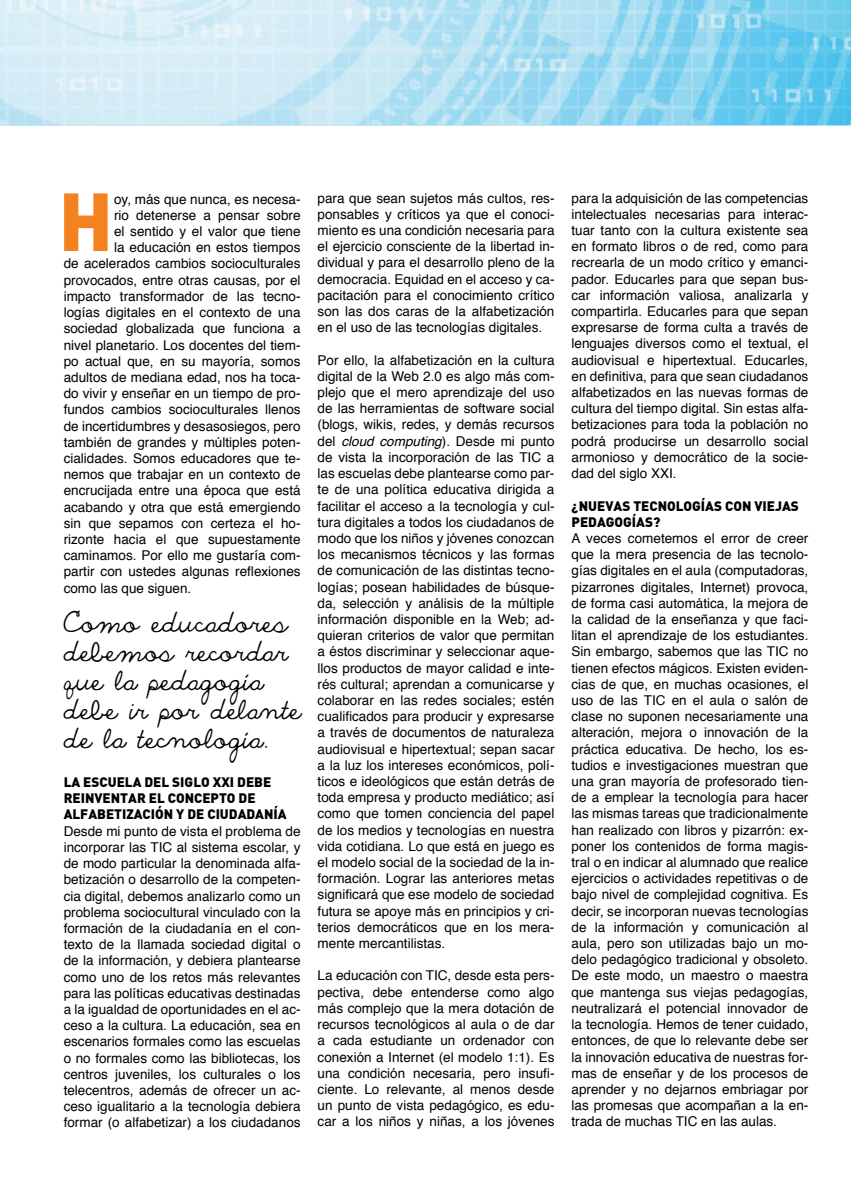
<style>
.page{position:relative;width:851px;height:1191px;background:#fff}
.page>*{position:absolute;margin:0;border:0;box-sizing:border-box;transform-origin:0 0}
.t1{font:900 80.85px "DIN";color:#f58220}
.t2{font:24px/28.8px "The Only Exception";color:#000}
.t3{font:13.5px/16.2px "Helvetica";color:#000;text-align:justify}
.t4{font:900 13.5px "DIN";color:#000}
.s1{font-style:italic}
</style>
<div class="page">
<img style="left:0;top:0;width:850px;height:125px">
<h1 class="t1" style="left:58px;top:168px;width:57px">H</h1>
<p class="t3" style="left:317px;top:190px;width:238px">para que sean sujetos más cultos, res&shy;ponsables y críticos ya que el conoci&shy;miento es una condición necesaria para el ejercicio consciente de la libertad in&shy;dividual y para el desarrollo pleno de la democracia. Equidad en el acceso y ca&shy;pacitación para el conocimiento crítico son las dos caras de la alfabetización en el uso de las tecnologías digitales.</p>
<p class="t3" style="left:317px;top:352px;width:238px">Por ello, la alfabetización en la cultura digital de la Web 2.0 es algo más com&shy;plejo que el mero aprendizaje del uso de las herramientas de software social (blogs, wikis, redes, y demás recursos del <span class="s1">cloud computing</span>). Desde mi punto de vista la incorporación de las TIC a las escuelas debe plantearse como par&shy;te de una política educativa dirigida a facilitar el acceso a la tecnología y cul&shy;tura digitales a todos los ciudadanos de modo que los niños y jóvenes conozcan los mecanismos técnicos y las formas de comunicación de las distintas tecno&shy;logías; posean habilidades de búsque&shy;da, selección y análisis de la múltiple información disponible en la Web; ad&shy;quieran criterios de valor que permitan a éstos discriminar y seleccionar aque&shy;llos productos de mayor calidad e inte&shy;rés cultural; aprendan a comunicarse y colaborar en las redes sociales; estén cualificados para producir y expresarse a través de documentos de naturaleza audiovisual e hipertextual; sepan sacar a la luz los intereses económicos, polí&shy;ticos e ideológicos que están detrás de toda empresa y producto mediático; así como que tomen conciencia del papel de los medios y tecnologías en nuestra vida cotidiana. Lo que está en juego es el modelo social de la sociedad de la in&shy;formación. Lograr las anteriores metas significará que ese modelo de sociedad futura se apoye más en principios y cri&shy;terios democráticos que en los mera&shy;mente mercantilistas.</p>
<p class="t3" style="left:317px;top:968px;width:238px">La educación con TIC, desde esta pers&shy;pectiva, debe entenderse como algo más complejo que la mera dotación de recursos tecnológicos al aula o de dar a cada estudiante un ordenador con conexión a Internet (el modelo 1:1). Es una condición necesaria, pero insufi&shy;ciente. Lo relevante, al menos desde un punto de vista pedagógico, es edu&shy;car a los niños y niñas, a los jóvenes</p>
<p class="t3" style="left:114px;top:191px;width:188px">oy, más que nunca, es necesa-</p>
<p class="t3" style="left:114px;top:207px;width:188px">rio detenerse a pensar sobre</p>
<p class="t3" style="left:114px;top:224px;width:188px">el sentido y el valor que tiene</p>
<p class="t3" style="left:114px;top:240px;width:188px">la educación en estos tiempos</p>
<p class="t3" style="left:64px;top:256px;width:238px">de acelerados cambios socioculturales</p>
<p class="t3" style="left:64px;top:272px;width:238px">provocados, entre otras causas, por el</p>
<p class="t3" style="left:64px;top:288px;width:238px">impacto transformador de las tecno-</p>
<p class="t3" style="left:64px;top:305px;width:238px">logías digitales en el contexto de una</p>
<p class="t3" style="left:64px;top:321px;width:238px">sociedad globalizada que funciona a</p>
<p class="t3" style="left:64px;top:337px;width:238px">nivel planetario. Los docentes del tiem-</p>
<p class="t3" style="left:64px;top:353px;width:238px">po actual que, en su mayoría, somos</p>
<p class="t3" style="left:64px;top:369px;width:238px">adultos de mediana edad, nos ha toca-</p>
<p class="t3" style="left:64px;top:386px;width:238px">do vivir y enseñar en un tiempo de pro-</p>
<p class="t3" style="left:64px;top:402px;width:238px">fundos cambios socioculturales llenos</p>
<p class="t3" style="left:64px;top:418px;width:238px">de incertidumbres y desasosiegos, pero</p>
<p class="t3" style="left:64px;top:434px;width:238px">también de grandes y múltiples poten-</p>
<p class="t3" style="left:64px;top:450px;width:238px">cialidades. Somos educadores que te-</p>
<p class="t3" style="left:64px;top:467px;width:238px">nemos que trabajar en un contexto de</p>
<p class="t3" style="left:64px;top:483px;width:238px">encrucijada entre una época que está</p>
<p class="t3" style="left:64px;top:499px;width:238px">acabando y otra que está emergiendo</p>
<p class="t3" style="left:64px;top:515px;width:238px">sin que sepamos con certeza el ho-</p>
<p class="t3" style="left:64px;top:531px;width:238px">rizonte hacia el que supuestamente</p>
<p class="t3" style="left:64px;top:548px;width:238px">caminamos. Por ello me gustaría com-</p>
<p class="t3" style="left:64px;top:564px;width:238px">partir con ustedes algunas reflexiones</p>
<p class="t3" style="left:64px;top:580px;width:129px">como las que siguen.</p>
<h2 class="t2" style="left:64px;top:609px;width:239px">Como educadores debemos recordar que la pedagogía debe ir por delante de la tecnología.</h2>
<p class="t4" style="left:64px;top:773px;width:46px">LA ESCUELA</p>
<p class="t4" style="left:144px;top:773px;width:9px">DEL</p>
<p class="t4" style="left:172px;top:773px;width:74px">SIGLO XXI DEBE</p>
<p class="t4" style="left:64px;top:789px;width:9px">REIN</p>
<p class="t4" style="left:94px;top:789px;width:18px">VENTAR</p>
<p class="t4" style="left:149px;top:789px;width:46px">EL CONCEPT</p>
<p class="t4" style="left:227px;top:789px;width:21px">O DE</p>
<p class="t4" style="left:64px;top:805px;width:34px">AL FABETI</p>
<p class="t4" style="left:126px;top:805px;width:17px">ZACIÓN</p>
<p class="t4" style="left:176px;top:805px;width:41px">Y DE CIUDADAN</p>
<p class="t4" style="left:273px;top:805px;width:13px">ÍA</p>
<p class="t3" style="left:64px;top:823px;width:238px">Desde mi punto de vista el problema de incorporar las TIC al sistema escolar, y de modo particular la denominada alfa&shy;betización o desarrollo de la competen&shy;cia digital, debemos analizarlo como un problema sociocultural vinculado con la formación de la ciudadanía en el con&shy;texto de la llamada sociedad digital o de la información, y debiera plantearse como uno de los retos más relevantes para las políticas educativas destinadas a la igualdad de oportunidades en el ac&shy;ceso a la cultura. La educación, sea en escenarios formales como las escuelas o no formales como las bibliotecas, los centros juveniles, los culturales o los telecentros, además de ofrecer un ac&shy;ceso igualitario a la tecnología debiera formar (o alfabetizar) a los ciudadanos</p>
<p class="t3" style="left:571px;top:190px;width:238px">para la adquisición de las competencias intelectuales necesarias para interac&shy;tuar tanto con la cultura existente sea en formato libros o de red, como para recrearla de un modo crítico y emanci&shy;pador. Educarles para que sepan bus&shy;car información valiosa, analizarla y compartirla. Educarles para que sepan expresarse de forma culta a través de lenguajes diversos como el textual, el audiovisual e hipertextual. Educarles, en definitiva, para que sean ciudadanos alfabetizados en las nuevas formas de cultura del tiempo digital. Sin estas alfa&shy;betizaciones para toda la población no podrá producirse un desarrollo social armonioso y democrático de la socie&shy;dad del siglo XXI.</p>
<p class="t4" style="left:571px;top:496px;width:71px">¿NUEVAS TECN</p>
<p class="t4" style="left:667px;top:496px;width:133px">OLOGÍAS CON VIEJAS</p>
<p class="t4" style="left:571px;top:513px;width:10px">PEDA</p>
<p class="t4" style="left:605px;top:513px;width:56px">GOGÍAS?</p>
<p class="t3" style="left:571px;top:530px;width:238px">A veces cometemos el error de creer que la mera presencia de las tecnolo&shy;gías digitales en el aula (computadoras, pizarrones digitales, Internet) provoca, de forma casi automática, la mejora de la calidad de la enseñanza y que faci&shy;litan el aprendizaje de los estudiantes.<br>Sin embargo, sabemos que las TIC no tienen efectos mágicos. Existen eviden&shy;cias de que, en muchas ocasiones, el uso de las TIC en el aula o salón de clase no suponen necesariamente una alteración, mejora o innovación de la práctica educativa. De hecho, los es&shy;tudios e investigaciones muestran que una gran mayoría de profesorado tien&shy;de a emplear la tecnología para hacer las mismas tareas que tradicionalmente han realizado con libros y pizarrón: ex&shy;poner los contenidos de forma magis&shy;tral o en indicar al alumnado que realice ejercicios o actividades repetitivas o de bajo nivel de complejidad cognitiva. Es decir, se incorporan nuevas tecnologías de la información y comunicación al aula, pero son utilizadas bajo un mo&shy;delo pedagógico tradicional y obsoleto.<br>De este modo, un maestro o maestra que mantenga sus viejas pedagogías, neutralizará el potencial innovador de la tecnología. Hemos de tener cuidado, entonces, de que lo relevante debe ser la innovación educativa de nuestras for&shy;mas de enseñar y de los procesos de aprender y no dejarnos embriagar por las promesas que acompañan a la en&shy;trada de muchas TIC en las aulas.</p>
</div>
